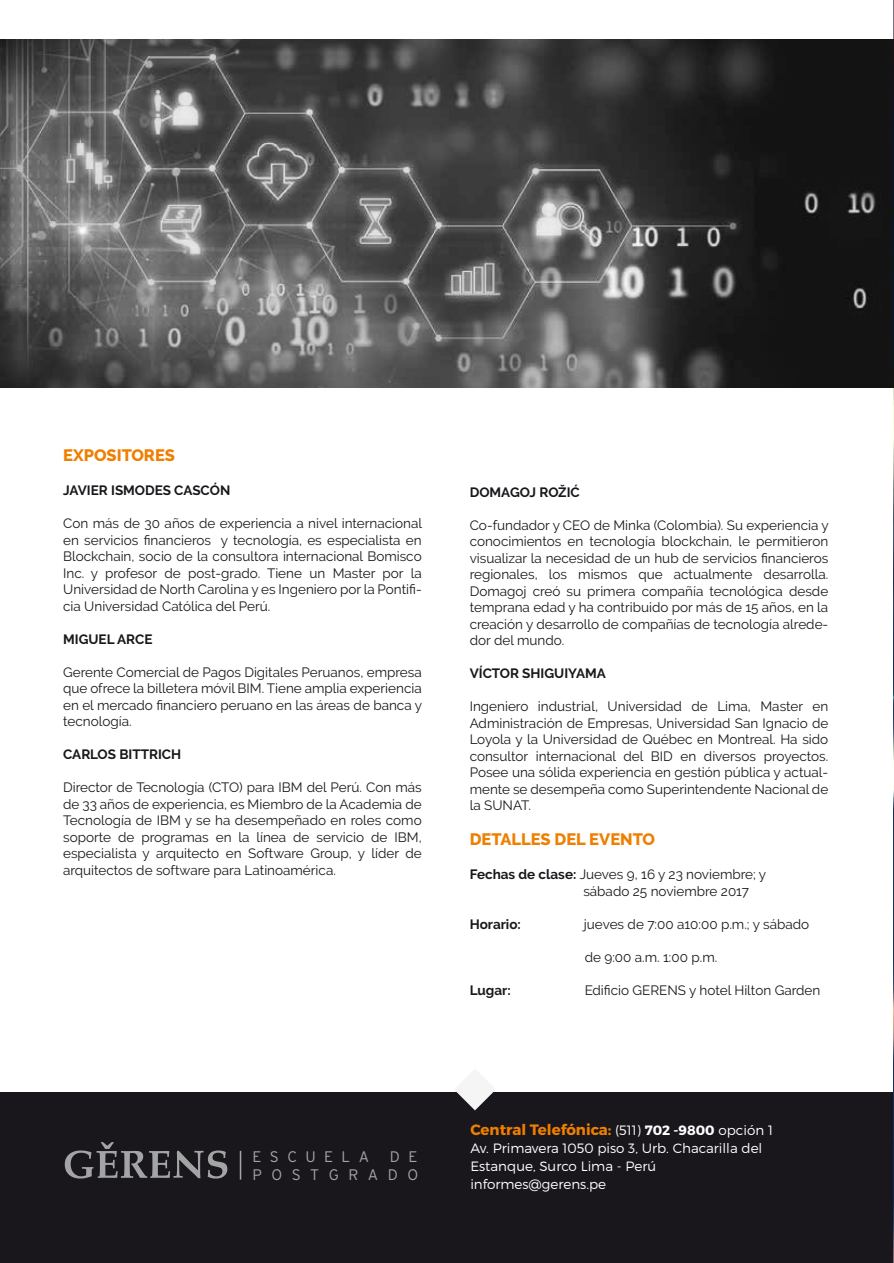
<style>
.page{position:relative;width:894px;height:1263px;background:#fff}
.page>*{position:absolute;margin:0;border:0;box-sizing:border-box;transform-origin:0 0}
.t1{font:800 16.5px "Raleway";color:#ee7f00}
.t2{font:300 15.3px/18.3px "Interstate";letter-spacing:.62em;color:#a3a4a6;text-align:right}
.t3{font:300 15.3px "Interstate";letter-spacing:.55em;color:#a3a4a6}
.t4{font:700 15px "Montserrat";color:#ee7f00}
.t5{font:13.5px/16.5px "Raleway";color:#1a171c;text-align:justify}
.t6{font:700 13.5px "Raleway";color:#1a171c}
.t7{font:300 13.5px/18px "Montserrat";color:#fff}
.s1{font-weight:700}
.s2{font-weight:300;font-size:13.5px;color:#fff}
.s3{font-size:13.5px;color:#fff}
</style>
<div class="page">
<div style="left:0;top:1092px;width:893px;height:171px;background:#1a171c"></div>
<svg style="left:456px;top:1092px;width:38px;height:18px"></svg>
<svg style="left:65px;top:1142px;width:162px;height:36px"></svg>
<svg style="left:240px;top:1150px;width:1px;height:29px"></svg>
<img style="left:893px;top:0;width:1px;height:1263px">
<img style="left:0;top:40px;width:894px;height:347px">
<p class="t1" style="left:63px;top:445px;width:113px">EXPOSITORES</p>
<p class="t6" style="left:63px;top:483px;width:169px">JAVIER ISMODES CASCÓN</p>
<p class="t5" style="left:63px;top:515px;width:360px">Con más de 30 años de experiencia a nivel internacional en servicios financieros y tecnología, es especialista en Blockchain, socio de la consultora internacional Bomisco Inc. y profesor de post-grado. Tiene un Master por la Universidad de North Carolina y es Ingeniero por la Pontifi&shy;cia Universidad Católica del Perú.</p>
<p class="t6" style="left:63px;top:631px;width:91px">MIGUEL ARCE</p>
<p class="t5" style="left:63px;top:663px;width:360px">Gerente Comercial de Pagos Digitales Peruanos, empresa que ofrece la billetera móvil BIM. Tiene amplia experiencia en el mercado financiero peruano en las áreas de banca y tecnología.</p>
<p class="t6" style="left:63px;top:747px;width:120px">CARLOS BITTRICH</p>
<p class="t5" style="left:63px;top:779px;width:360px">Director de Tecnología (CTO) para IBM del Perú. Con más de 33 años de experiencia, es Miembro de la Academia de Tecnología de IBM y se ha desempeñado en roles como soporte de programas en la línea de servicio de IBM, especialista y arquitecto en Software Group, y líder de arquitectos de software para Latinoamérica.</p>
<p class="t6" style="left:469px;top:484px;width:112px">DOMAGOJ ROŽIĆ</p>
<p class="t5" style="left:469px;top:516px;width:360px">Co-fundador y CEO de Minka (Colombia). Su experiencia y conocimientos en tecnología blockchain, le permitieron visualizar la necesidad de un hub de servicios financieros regionales, los mismos que actualmente desarrolla.<br>Domagoj creó su primera compañía tecnológica desde temprana edad y ha contribuido por más de 15 años, en la creación y desarrollo de compañías de tecnología alrede&shy;dor del mundo.</p>
<p class="t6" style="left:469px;top:665px;width:138px">VÍCTOR SHIGUIYAMA</p>
<p class="t5" style="left:469px;top:698px;width:360px">Ingeniero industrial, Universidad de Lima, Master en Administración de Empresas, Universidad San Ignacio de Loyola y la Universidad de Québec en Montreal. Ha sido consultor internacional del BID en diversos proyectos.<br>Posee una sólida experiencia en gestión pública y actual&shy;mente se desempeña como Superintendente Nacional de la SUNAT.</p>
<p class="t1" style="left:469px;top:829px;width:187px">DETALLES DEL EVENTO</p>
<p class="t5" style="left:583px;top:866px;width:184px;text-indent:-114px"><span class="s1">Fechas de clase:</span> Jueves 9, 16 y 23 noviembre; y sábado 25 noviembre 2017</p>
<p class="t6" style="left:469px;top:916px;width:53px">Horario:</p>
<p class="t5" style="left:584px;top:915px;width:227px">jueves de 7:00 a10:00 p.m.; y sábado</p>
<p class="t5" style="left:584px;top:948px;width:134px">de 9:00 a.m. 1:00 p.m.</p>
<p class="t6" style="left:469px;top:982px;width:43px">Lugar:</p>
<p class="t5" style="left:584px;top:981px;width:237px">Edificio GERENS y hotel Hilton Garden</p>
<p class="t3" style="left:252px;top:1147px;width:118px">ESCUELA</p>
<p class="t2" style="left:252px;top:1147px;width:167px">D E<br>POSTGRADO</p>
<p class="t4" style="left:470px;top:1120px;width:304px">Central Telefónica: <span class="s2">(511)</span> <span class="s3">702 -9800</span> <span class="s2">opción 1</span></p>
<p class="t7" style="left:470px;top:1139px;width:293px">Av. Primavera 1050 piso 3, Urb. Chacarilla del<br>Estanque, Surco Lima - Perú informes@gerens.pe</p>
</div>
